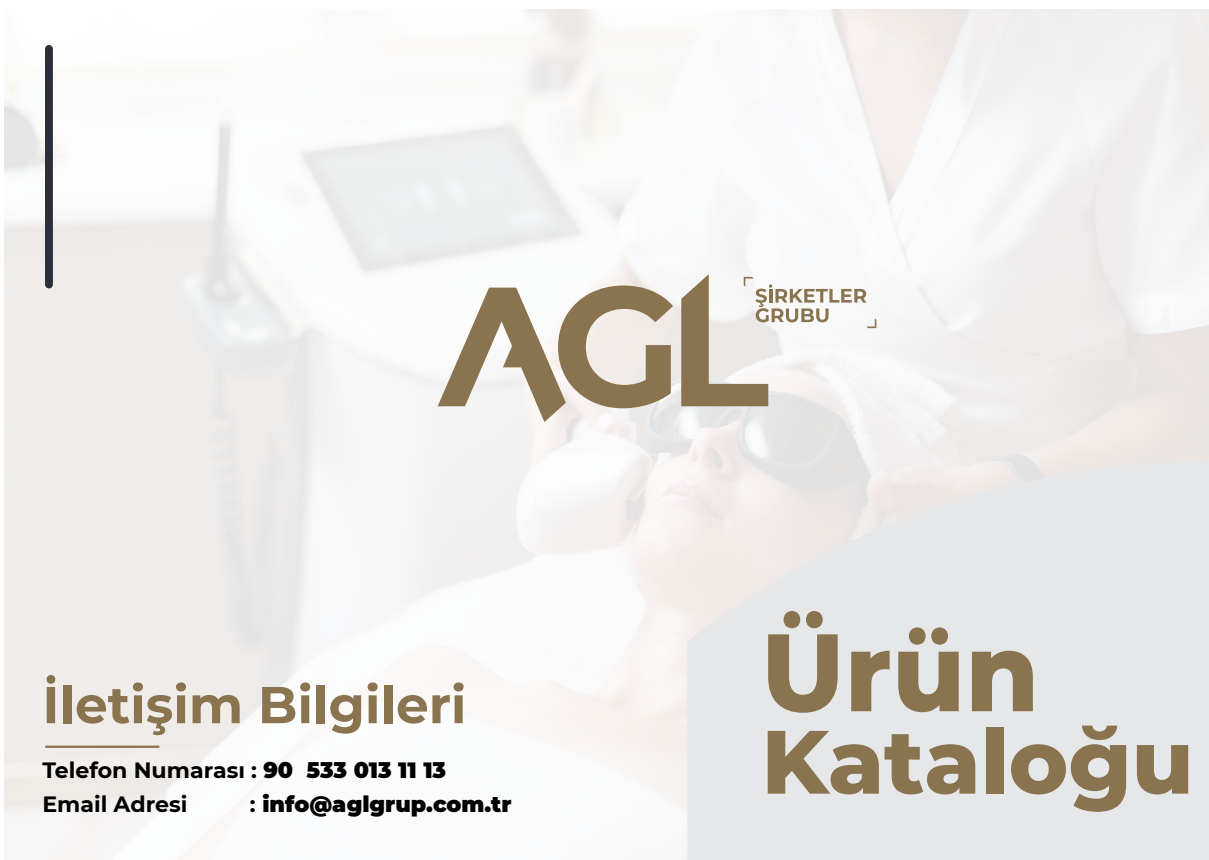
<style>
.page{position:relative;width:1209px;height:860px;background:#fff}
.page>*{position:absolute;margin:0;border:0;box-sizing:border-box;transform-origin:0 0}
.t1{font:800 109.8px "Montserrat";color:#89744f;scale:.96 1}
.t2{font:800 89.6px "Montserrat";color:#89744f}
.t3{font:700 51.8px "Montserrat";color:#89744f}
.t4{font:700 22.1px/33.2px "Montserrat";color:#000}
.t5{font:900 22.1px "Montserrat";color:#000}
.s1{font-weight:900}
.s2{font-weight:700}
</style>
<div class="page">
<svg style="left:687px;top:461px;width:522px;height:399px;background:#e7e7e7"></svg>
<div style="left:45px;top:45px;width:8px;height:243px;background:#2c2e3a;border-radius:4px"></div>
<hr style="left:45px;top:746px;width:115px;height:2px;background:#89744f">
<svg style="left:438px;top:286px;width:235px;height:136px"></svg>
<svg style="left:681px;top:274px;width:195px;height:132px"></svg>
<h3 class="t3" style="left:42px;top:667px;width:425px">İletişim Bilgileri</h3>
<p class="t4" style="left:42px;top:753px;width:405px">Telefon Numarası : <span class="s1">90 533 013 11 13<br></span>Email Adresi</p>
<p class="t5" style="left:250px;top:787px;width:263px"><span class="s2">:</span> info@aglgrup.com.tr</p>
<h1 class="t1" style="left:761px;top:592px;width:291px">Ürün</h1>
<h2 class="t2" style="left:761px;top:696px;width:434px">Kataloğu</h2>
</div>
